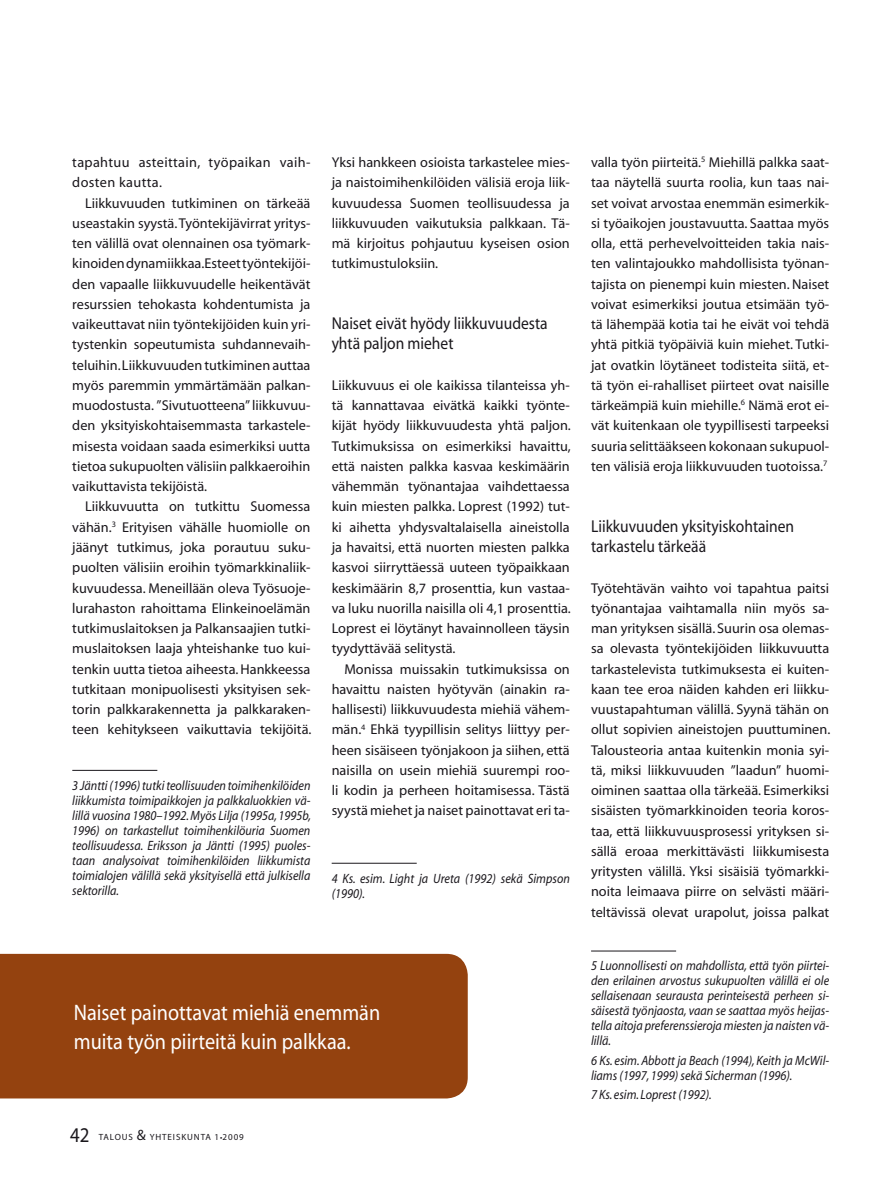
<style>
.page{position:relative;width:893px;height:1191px;background:#fff}
.page>*{position:absolute;margin:0;border:0;box-sizing:border-box;transform-origin:0 0}
.t1{font:22.5px/28.5px "Myriad";color:#fff;scale:.9 1}
.t2{font:21px "Myriad";color:#1a171c;scale:.9 1}
.t3{font:17.25px/20.2px "Myriad";color:#1a171c;scale:.9 1}
.t4{font:14.25px/20.2px "Myriad";color:#1a171c;text-align:justify}
.t5{font:14.25px/20.2px "Myriad";letter-spacing:.025em;color:#1a171c}
.t6{font:italic 13.5px/15px "Myriad";color:#1a171c;text-align:justify;scale:.9 1}
.t7{font:9px "Myriad";letter-spacing:.1em;color:#1a171c}
.s1{font-size:15px}
</style>
<div class="page">
<hr style="left:72px;top:770px;width:85px;height:1px;background:#1a171c">
<hr style="left:332px;top:863px;width:85px;height:1px;background:#1a171c">
<hr style="left:591px;top:950px;width:85px;height:1px;background:#1a171c">
<div style="left:0;top:954px;width:468px;height:144px;background:#94420f"></div>
<p class="t5" style="left:72px;top:153px;width:240px">tapahtuu asteittain, työpaikan vaih&shy;dosten kautta.</p>
<p class="t4" style="left:72px;top:193px;width:240px;text-indent:13px">Liikkuvuuden tutkiminen on tärkeää useastakin syystä. Työntekijävirrat yritys&shy;ten välillä ovat olennainen osa työmark&shy;kinoiden dynamiikkaa.Esteet työntekijöi&shy;den vapaalle liikkuvuudelle heikentävät resurssien tehokasta kohdentumista ja vaikeuttavat niin työntekijöiden kuin yri&shy;tystenkin sopeutumista suhdannevaih&shy;teluihin. Liikkuvuuden tutkiminen auttaa myös paremmin ymmärtämään palkan&shy;muodostusta. ”Sivutuotteena” liikkuvuu&shy;den yksityiskohtaisemmasta tarkastele&shy;misesta voidaan saada esimerkiksi uutta tietoa sukupuolten välisiin palkkaeroihin vaikuttavista tekijöistä.</p>
<p class="t4" style="left:72px;top:497px;width:241px;text-indent:13px">Liikkuvuutta on tutkittu Suomessa vähän. Erityisen vähälle huomiolle on jäänyt tutkimus, joka porautuu suku&shy;puolten välisiin eroihin työmarkkinaliik&shy;kuvuudessa. Meneillään oleva Työsuoje&shy;lurahaston rahoittama Elinkeinoelämän tutkimuslaitoksen ja Palkansaajien tutki&shy;muslaitoksen laaja yhteishanke tuo kui&shy;tenkin uutta tietoa aiheesta. Hankkeessa tutkitaan monipuolisesti yksityisen sek&shy;torin palkkarakennetta ja palkkaraken&shy;teen kehitykseen vaikuttavia tekijöitä.</p>
<p class="t6" style="left:72px;top:778px;width:267px;text-indent:8px">Jäntti (1996) tutki teollisuuden toimihenkilöiden liikkumista toimipaikkojen ja palkkaluokkien vä&shy;lillä vuosina 1980–1992. Myös Lilja (1995a, 1995b, 1996) on tarkastellut toimihenkilöuria Suomen teollisuudessa. Eriksson ja Jäntti (1995) puoles&shy;taan analysoivat toimihenkilöiden liikkumista toimialojen välillä sekä yksityisellä että julkisella sektorilla.</p>
<p class="t4" style="left:332px;top:153px;width:240px">Yksi hankkeen osioista tarkastelee mies&shy;ja naistoimihenkilöiden välisiä eroja liik&shy;kuvuudessa Suomen teollisuudessa ja liikkuvuuden vaikutuksia palkkaan. Tä&shy;mä kirjoitus pohjautuu kyseisen osion tutkimustuloksiin.</p>
<p class="t3" style="left:332px;top:314px;width:241px">Naiset eivät hyödy liikkuvuudesta yhtä paljon miehet</p>
<p class="t4" style="left:332px;top:376px;width:241px">Liikkuvuus ei ole kaikissa tilanteissa yh&shy;tä kannattavaa eivätkä kaikki työnte&shy;kijät hyödy liikkuvuudesta yhtä paljon.<br>Tutkimuksissa on esimerkiksi havaittu, että naisten palkka kasvaa keskimäärin vähemmän työnantajaa vaihdettaessa kuin miesten palkka. Loprest (1992) tut&shy;ki aihetta yhdysvaltalaisella aineistolla ja havaitsi, että nuorten miesten palkka kasvoi siirryttäessä uuteen työpaikkaan keskimäärin 8,7 prosenttia, kun vastaa&shy;va luku nuorilla naisilla oli 4,1 prosenttia.<br>Loprest ei löytänyt havainnolleen täysin tyydyttävää selitystä.</p>
<p class="t4" style="left:332px;top:659px;width:240px;text-indent:13px">Monissa muissakin tutkimuksissa on havaittu naisten hyötyvän (ainakin ra&shy;hallisesti) liikkuvuudesta miehiä vähem&shy;män. Ehkä tyypillisin selitys liittyy per&shy;heen sisäiseen työnjakoon ja siihen, että naisilla on usein miehiä suurempi roo&shy;li kodin ja perheen hoitamisessa. Tästä syystä miehet ja naiset painottavat eri ta-</p>
<p class="t6" style="left:332px;top:871px;width:266px;text-indent:11px">Ks. esim. Light ja Ureta (1992) sekä Simpson (1990).</p>
<h1 class="t1" style="left:74px;top:999px;width:342px">Naiset painottavat miehiä enemmän muita työn piirteitä kuin palkkaa.</h1>
<h2 class="t2" style="left:70px;top:1124px;width:23px">42</h2>
<p class="t7" style="left:99px;top:1133px;width:146px">TALOUS <span class="s1">&amp;</span> YHTEISKUNTA 1 ●2009</p>
<p class="t4" style="left:591px;top:153px;width:240px">valla työn piirteitä. Miehillä palkka saat&shy;taa näytellä suurta roolia, kun taas nai&shy;set voivat arvostaa enemmän esimerkik&shy;si työaikojen joustavuutta. Saattaa myös olla, että perhevelvoitteiden takia nais&shy;ten valintajoukko mahdollisista työnan&shy;tajista on pienempi kuin miesten. Naiset voivat esimerkiksi joutua etsimään työ&shy;tä lähempää kotia tai he eivät voi tehdä yhtä pitkiä työpäiviä kuin miehet. Tutki&shy;jat ovatkin löytäneet todisteita siitä, et&shy;tä työn ei-rahalliset piirteet ovat naisille tärkeämpiä kuin miehille. Nämä erot ei&shy;vät kuitenkaan ole tyypillisesti tarpeeksi suuria selittääkseen kokonaan sukupuol&shy;ten välisiä eroja liikkuvuuden tuotoissa.</p>
<p class="t3" style="left:591px;top:516px;width:227px">Liikkuvuuden yksityiskohtainen tarkastelu tärkeää</p>
<p class="t4" style="left:591px;top:578px;width:241px">Työtehtävän vaihto voi tapahtua paitsi työnantajaa vaihtamalla niin myös sa&shy;man yrityksen sisällä. Suurin osa olemas&shy;sa olevasta työntekijöiden liikkuvuutta tarkastelevista tutkimuksesta ei kuiten&shy;kaan tee eroa näiden kahden eri liikku&shy;vuustapahtuman välillä. Syynä tähän on ollut sopivien aineistojen puuttuminen.<br>Talousteoria antaa kuitenkin monia syi&shy;tä, miksi liikkuvuuden ”laadun” huomi&shy;oiminen saattaa olla tärkeää. Esimerkiksi sisäisten työmarkkinoiden teoria koros&shy;taa, että liikkuvuusprosessi yrityksen si&shy;sällä eroaa merkittävästi liikkumisesta yritysten välillä. Yksi sisäisiä työmarkki&shy;noita leimaava piirre on selvästi määri&shy;teltävissä olevat urapolut, joissa palkat</p>
<p class="t6" style="left:591px;top:959px;width:266px;text-indent:9px">Luonnollisesti on mahdollista, että työn piirtei&shy;den erilainen arvostus sukupuolten välillä ei ole sellaisenaan seurausta perinteisestä perheen si&shy;säisestä työnjaosta, vaan se saattaa myös heijas&shy;tella aitoja preferenssieroja miesten ja naisten vä&shy;lillä.</p>
<p class="t6" style="left:591px;top:1053px;width:266px;text-indent:8px">Ks. esim. Abbott ja Beach (1994), Keith ja McWil&shy;liams (1997, 1999) sekä Sicherman (1996).</p>
<p class="t6" style="left:599px;top:1087px;width:127px">Ks. esim. Loprest (1992).</p>
</div>
